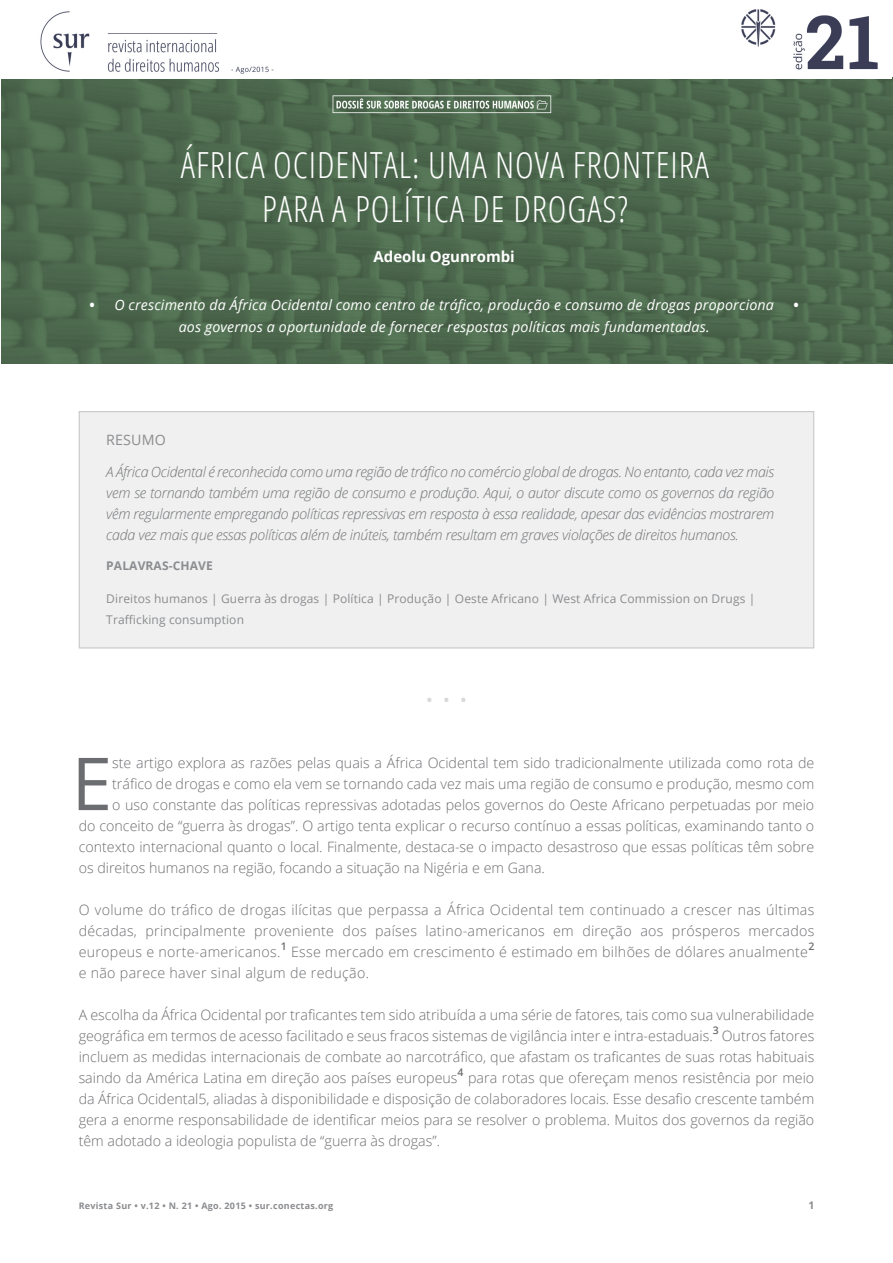
<style>
.page{position:relative;width:893px;height:1263px;background:#fff}
.page>*{position:absolute;margin:0;border:0;box-sizing:border-box;transform-origin:0 0}
.CAPITULAR{font:73.05px "Open Sans";color:#6c6d70}
.t1{font:300 condensed 36px "Open Sans";letter-spacing:.025em;color:#fff}
.t2{font:700 15px "Open Sans";color:#fff}
.txt_corrido{font:300 14.25px/21px "Open Sans";color:#6c6d70;text-align:justify}
.CAPITULAR-2{font:300 14.25px "Open Sans";color:#6c6d70}
.t3{font:italic 300 14.25px/21px "Open Sans";letter-spacing:-.02em;color:#727477;text-align:justify}
.t4{font:italic 14.25px "Open Sans";letter-spacing:.01em;color:#fff}
.txt_corrido-2{font:300 14.25px "Open Sans";letter-spacing:.02em;color:#6c6d70}
.t5{font:14.25px "Open Sans";letter-spacing:.01em;color:#8a8c8f}
.t6{font:700 14.25px "Open Sans";color:#d8d9db}
.t7{font:700 14.25px "Open Sans";color:#fff}
.t8{font:12px/21px "Open Sans";letter-spacing:.01em;color:#8a8c8f}
.t9{font:700 12px "Open Sans";letter-spacing:.01em;color:#8a8c8f}
.txt_corrido-3{font:600 10.5px "Open Sans";color:#6c6d70}
.t10{font:700 10.5px "Open Sans";color:#8a8c8f}
.t11{font:700 9px "Open Sans";letter-spacing:.03em;color:#8a8c8f}
.s1{font-weight:700;font-style:normal}
</style>
<div class="page">
<img style="left:1px;top:77px;width:892px;height:287px">
<img style="left:1px;top:9px;width:890px;height:70px">
<img style="left:330px;top:93px;width:223px;height:29px">
<div style="left:79px;top:411px;width:735px;height:237px;background:#f0f0f0;border:1px solid #c7c8ca"></div>
<p class="t1" style="left:181px;top:141px;width:530px">ÁFRICA OCIDENTAL: UMA NOVA FRONTEIRA</p>
<p class="t1" style="left:262px;top:184px;width:367px">PARA A POLÍTICA DE DROGAS?</p>
<p class="t2" style="left:373px;top:246px;width:143px">Adeolu Ogunrombi</p>
<p class="t4" style="left:90px;top:295px;width:686px"><span class="s1">•</span> O crescimento da África Ocidental como centro de tráfico, produção e consumo de drogas proporciona</p>
<p class="t7" style="left:793px;top:295px;width:7px">•</p>
<p class="t4" style="left:179px;top:317px;width:532px">aos governos a oportunidade de fornecer respostas políticas mais fundamentadas.</p>
<p class="t5" style="left:106px;top:430px;width:61px">RESUMO</p>
<p class="t3" style="left:106px;top:461px;width:670px">A África Ocidental é reconhecida como uma região de tráfico no comércio global de drogas. No entanto, cada vez mais vem se tornando também uma região de consumo e produção. Aqui, o autor discute como os governos da região vêm regularmente empregando políticas repressivas em resposta à essa realidade, apesar das evidências mostrarem cada vez mais que essas políticas além de inúteis, também resultam em graves violações de direitos humanos.</p>
<p class="t9" style="left:106px;top:557px;width:108px">PALAVRAS-CHAVE</p>
<p class="t8" style="left:106px;top:588px;width:651px">Direitos humanos | Guerra às drogas | Política | Produção | Oeste Africano | West Africa Commission on Drugs |<br>Trafficking consumption</p>
<p class="t6" style="left:427px;top:689px;width:41px">• • •</p>
<p class="CAPITULAR" style="left:71px;top:733px;width:42px">E</p>
<p class="CAPITULAR-2" style="left:112px;top:753px;width:704px">ste artigo explora as razões pelas quais a África Ocidental tem sido tradicionalmente utilizada como rota de</p>
<p class="CAPITULAR-2" style="left:112px;top:774px;width:704px">tráfico de drogas e como ela vem se tornando cada vez mais uma região de consumo e produção, mesmo com</p>
<p class="CAPITULAR-2" style="left:112px;top:795px;width:704px">o uso constante das políticas repressivas adotadas pelos governos do Oeste Africano perpetuadas por meio</p>
<p class="CAPITULAR-2" style="left:79px;top:816px;width:737px">do conceito de “guerra às drogas”. O artigo tenta explicar o recurso contínuo a essas políticas, examinando tanto o</p>
<p class="CAPITULAR-2" style="left:79px;top:837px;width:737px">contexto internacional quanto o local. Finalmente, destaca-se o impacto desastroso que essas políticas têm sobre</p>
<p class="CAPITULAR-2" style="left:79px;top:858px;width:468px">os direitos humanos na região, focando a situação na Nigéria e em Gana.</p>
<p class="txt_corrido" style="left:79px;top:899px;width:737px">O volume do tráfico de drogas ilícitas que perpassa a África Ocidental tem continuado a crescer nas últimas décadas, principalmente proveniente dos países latino-americanos em direção aos prósperos mercados europeus e norte-americanos.</p>
<p class="txt_corrido-3" style="left:808px;top:938px;width:7px">2</p>
<p class="txt_corrido-3" style="left:281px;top:938px;width:7px">1</p>
<p class="txt_corrido-2" style="left:291px;top:942px;width:519px">Esse mercado em crescimento é estimado em bilhões de dólares anualmente</p>
<p class="txt_corrido-2" style="left:79px;top:963px;width:292px">e não parece haver sinal algum de redução.</p>
<p class="txt_corrido" style="left:79px;top:1004px;width:737px">A escolha da África Ocidental por traficantes tem sido atribuída a uma série de fatores, tais como sua vulnerabilidade geográfica em termos de acesso facilitado e seus fracos sistemas de vigilância inter e intra-estaduais.</p>
<p class="txt_corrido-3" style="left:713px;top:1022px;width:7px">3</p>
<p class="txt_corrido" style="left:79px;top:1025px;width:737px;text-indent:643px">Outros fatores incluem as medidas internacionais de combate ao narcotráfico, que afastam os traficantes de suas rotas habituais saindo da América Latina em direção aos países europeus</p>
<p class="txt_corrido-3" style="left:457px;top:1064px;width:7px">4</p>
<p class="txt_corrido" style="left:79px;top:1067px;width:737px;text-indent:389px">para rotas que ofereçam menos resistência por meio da África Ocidental5, aliadas à disponibilidade e disposição de colaboradores locais. Esse desafio crescente também gera a enorme responsabilidade de identificar meios para se resolver o problema. Muitos dos governos da região têm adotado a ideologia populista de “guerra às drogas”.</p>
<p class="t11" style="left:79px;top:1200px;width:256px">Revista Sur • v.12 • N. 21 • Ago. 2015 • sur.conectas.org</p>
<p class="t10" style="left:808px;top:1197px;width:7px">1</p>
</div>
